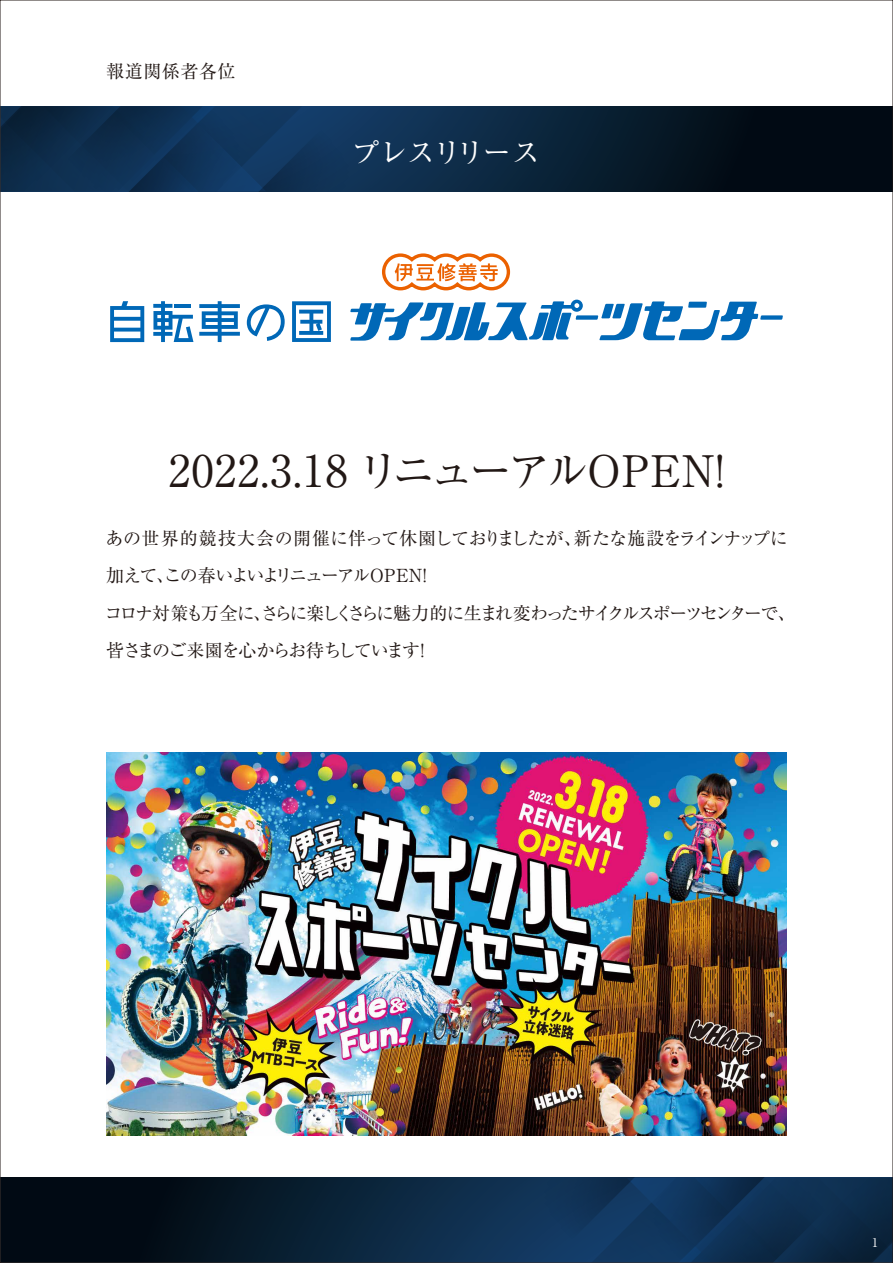
<style>
.page{position:relative;width:893px;height:1263px;background:#fff}
.page>*{position:absolute;margin:0;border:0;box-sizing:border-box;transform-origin:0 0}
.t1{font:43.5px "Ryumin Pr 5";letter-spacing:.03em;color:#221815}
.t2{font:28.5px "Ryumin Pr 5";letter-spacing:-.045em;color:#fff}
.t3{font:18px/37.5px "Ryumin Pr 5";letter-spacing:-.075em;color:#221815}
.t4{font:18px "Ryumin Pr 5";letter-spacing:.03em;color:#221815}
.t5{font:12px "Ryumin Pr 5";color:#fff}
</style>
<div class="page">
<img style="left:2px;top:106px;width:889px;height:1155px">
<p class="t4" style="left:106px;top:57px;width:131px">報道関係者各位</p>
<h2 class="t2" style="left:351px;top:130px;width:191px">プレスリリース</h2>
<h1 class="t1" style="left:169px;top:436px;width:575px">2022.3.18 リニューアルOPEN！</h1>
<p class="t3" style="left:105px;top:518px;width:693px">あの世界的競技大会の開催に伴って休園しておりましたが、新たな施設をラインナップに加えて、この春いよいよリニューアルOPEN！<br>コロナ対策も万全に、さらに楽しくさらに魅力的に生まれ変わったサイクルスポーツセンターで、皆さまのご来園を心からお待ちしています！</p>
<p class="t5" style="left:872px;top:1233px;width:7px">1</p>
</div>
